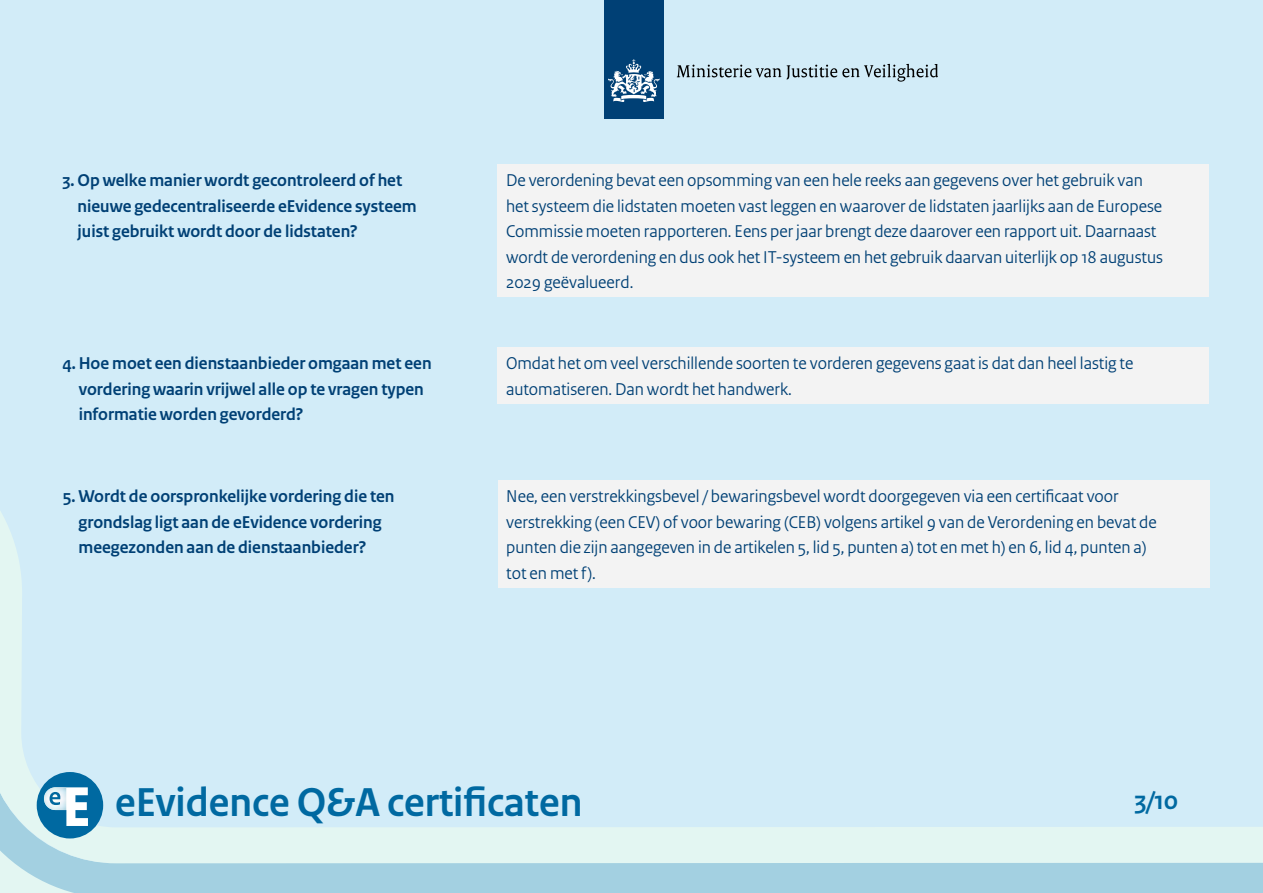
<style>
.page{position:relative;width:1263px;height:893px;background:#d2ecf8}
.page>*{position:absolute;margin:0;border:0;box-sizing:border-box;transform-origin:0 0}
.t1{font:700 42.45px "Rijksoverheid Sans Heading";color:#0069a1}
.t2{font:700 26.85px "Rijksoverheid Sans Heading";color:#0069a1}
.t3{font:18px/25.5px "Rijksoverheid Sans Heading";color:#004075}
.t4{font:700 18px/25.5px "Rijksoverheid Sans Heading";color:#004075}
</style>
<div class="page">
<div style="left:604px;top:0;width:59px;height:119px;background:#004075"></div>
<svg style="left:608px;top:59px;width:51px;height:43px"></svg>
<svg style="left:677px;top:64px;width:261px;height:18px"></svg>
<div style="left:0;top:863px;width:1263px;height:30px;background:#a3d0e1"></div>
<svg style="left:0;top:480px;width:1263px;height:383px"></svg>
<div style="left:37px;top:772px;width:66px;height:66px;background:#0069a1;border-radius:50%"></div>
<svg style="left:44px;top:787px;width:44px;height:39px"></svg>
<div style="left:497px;top:164px;width:712px;height:133px;background:#f3f3f3"></div>
<div style="left:497px;top:347px;width:712px;height:56px;background:#f3f3f3"></div>
<div style="left:498px;top:480px;width:711px;height:107px;background:#f3f3f3"></div>
<p class="t4" style="left:78px;top:168px;width:341px;text-indent:-15px">3. Op welke manier wordt gecontroleerd of het nieuwe gedecentraliseerde eEvidence systeem juist gebruikt wordt door de lidstaten?</p>
<p class="t4" style="left:79px;top:351px;width:354px;text-indent:-16px">4. Hoe moet een dienstaanbieder omgaan met een vordering waarin vrijwel alle op te vragen typen informatie worden gevorderd?</p>
<p class="t4" style="left:79px;top:484px;width:317px;text-indent:-16px">5. Wordt de oorspronkelijke vordering die ten grondslag ligt aan de eEvidence vordering meegezonden aan de dienstaanbieder?</p>
<p class="t3" style="left:506px;top:168px;width:658px">De verordening bevat een opsomming van een hele reeks aan gegevens over het gebruik van het systeem die lidstaten moeten vast leggen en waarover de lidstaten jaarlijks aan de Europese Commissie moeten rapporteren. Eens per jaar brengt deze daarover een rapport uit. Daarnaast wordt de verordening en dus ook het IT-systeem en het gebruik daarvan uiterlijk op 18 augustus 2029 geëvalueerd.</p>
<p class="t3" style="left:506px;top:351px;width:629px">Omdat het om veel verschillende soorten te vorderen gegevens gaat is dat dan heel lastig te automatiseren. Dan wordt het handwerk.</p>
<p class="t3" style="left:506px;top:484px;width:652px">Nee, een verstrekkingsbevel / bewaringsbevel wordt doorgegeven via een certificaat voor verstrekking (een CEV) of voor bewaring (CEB) volgens artikel 9 van de Verordening en bevat de punten die zijn aangegeven in de artikelen 5, lid 5, punten a) tot en met h) en 6, lid 4, punten a) tot en met f).</p>
<h1 class="t1" style="left:115px;top:778px;width:469px">eEvidence Q&amp;A certificaten</h1>
<h2 class="t2" style="left:1134px;top:785px;width:45px">3/10</h2>
</div>
